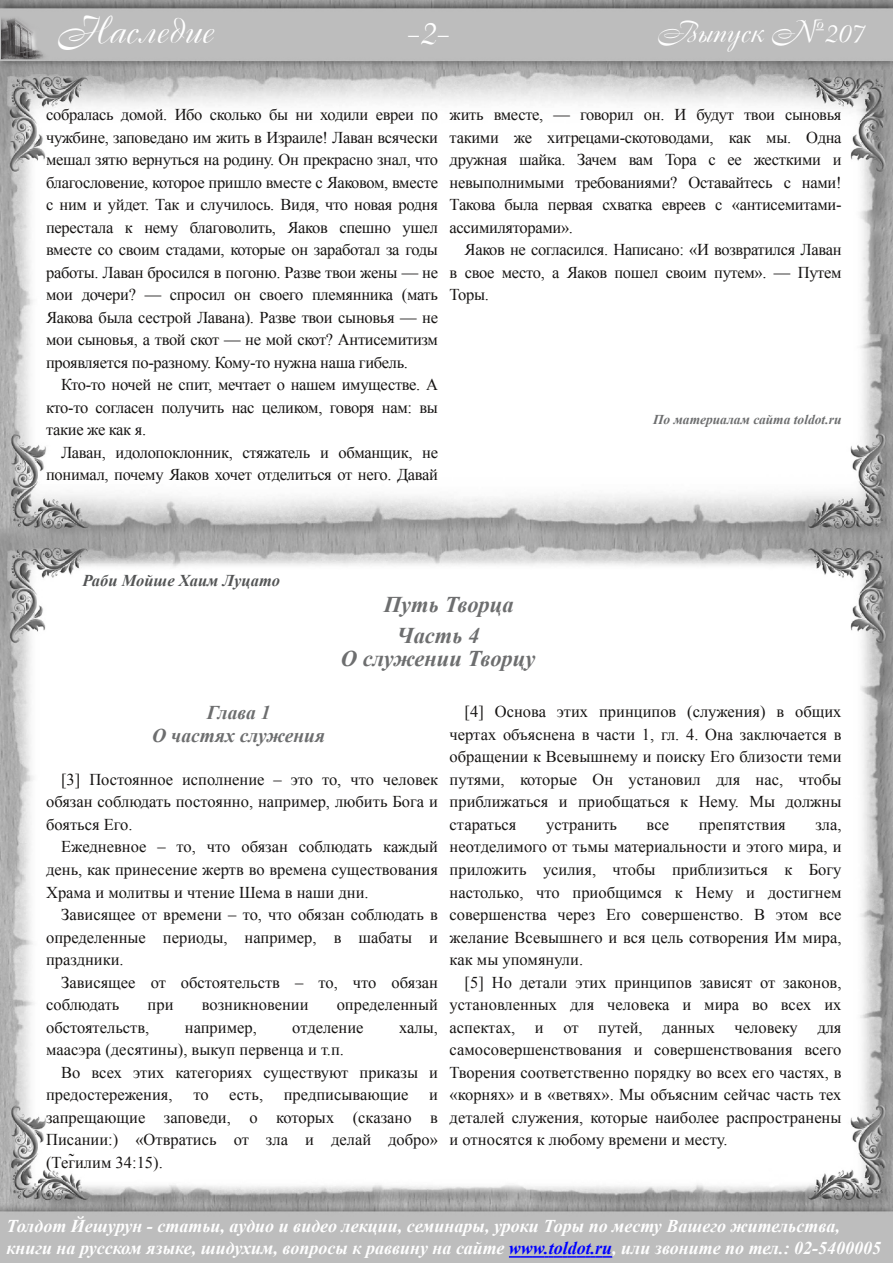
<style>
.page{position:relative;width:893px;height:1263px;background:#fff}
.page>*{position:absolute;margin:0;border:0;box-sizing:border-box;transform-origin:0 0}
.t1{font:37.5px "Cassandra";color:#fff}
.t2{font:30px "Cassandra";color:#fff}
.t3{font:italic 700 22.5px/22.5px "Times New Roman";color:#6d6e6f;text-align:center}
.t4{font:italic 700 19.5px/22.5px "Times New Roman";color:#6d6e6f;text-align:center}
.t5{font:italic 700 18px/22.5px "Times New Roman";color:#fff}
.t6{font:16.5px/22.5px "Times New Roman";color:#161413;text-align:justify}
.t7{font:16.5px/22.5px "Times New Roman";letter-spacing:-.02em;color:#161413;text-align:right}
.t8{font:italic 700 16.5px "Times New Roman";color:#545556}
.t9{font:italic 700 13.5px "Times New Roman";color:#6d6e6f}
.s1{color:#00f}
</style>
<div class="page">
<img style="left:0;top:0;width:893px;height:1263px">
<img style="left:1px;top:11px;width:55px;height:52px">
<svg style="left:509px;top:1256px;width:103px;height:1px"></svg>
<h1 class="t1" style="left:57px;top:6px;width:158px">Наследие</h1>
<h1 class="t1" style="left:406px;top:7px;width:44px">-2-</h1>
<h2 class="t2" style="left:657px;top:12px;width:208px">Выпуск №207</h2>
<p class="t6" style="left:46px;top:104px;width:393px">собралась домой. Ибо сколько бы ни ходили евреи по чужбине, заповедано им жить в Израиле! Лаван всячески мешал зятю вернуться на родину. Он прекрасно знал, что благословение, которое пришло вместе с Яаковом, вместе с ним и уйдет. Так и случилось. Видя, что новая родня перестала к нему благоволить, Яаков спешно ушел вместе со своим стадами, которые он заработал за годы работы. Лаван бросился в погоню. Разве твои жены — не мои дочери? — спросил он своего племянника (мать Яакова была сестрой Лавана). Разве твои сыновья — не мои сыновья, а твой скот — не мой скот? Антисемитизм проявляется по-разному. Кому-то нужна наша гибель.</p>
<p class="t6" style="left:46px;top:374px;width:393px;text-indent:15px">Кто-то ночей не спит, мечтает о нашем имуществе. А кто-то согласен получить нас целиком, говоря нам: вы такие же как я.</p>
<p class="t7" style="left:46px;top:441px;width:393px">Лаван, идолопоклонник, стяжатель и обманщик, не понимал, почему Яаков хочет отделиться от него. Давай</p>
<p class="t6" style="left:450px;top:104px;width:393px">жить вместе, — говорил он. И будут твои сыновья такими же хитрецами-скотоводами, как мы. Одна дружная шайка. Зачем вам Тора с ее жесткими и невыполнимыми требованиями? Оставайтесь с нами!<br>Такова была первая схватка евреев с «антисемитами&shy;ассимиляторами».</p>
<p class="t6" style="left:450px;top:239px;width:393px;text-indent:15px">Яаков не согласился. Написано: «И возвратился Лаван в свое место, а Яаков пошел своим путем». — Путем Торы.</p>
<p class="t9" style="left:653px;top:412px;width:190px">По материалам сайта toldot.ru</p>
<p class="t8" style="left:82px;top:571px;width:199px">Раби Мойше Хаим Луцато</p>
<h3 class="t3" style="left:384px;top:593px;width:131px">Путь Творца</h3>
<h3 class="t3" style="left:341px;top:624px;width:196px">Часть 4<br>О служении Творцу</h3>
<p class="t4" style="left:152px;top:701px;width:174px">Глава 1<br>О частях служения</p>
<p class="t6" style="left:46px;top:768px;width:393px;text-indent:15px">[3] Постоянное исполнение – это то, что человек обязан соблюдать постоянно, например, любить Бога и бояться Его.</p>
<p class="t6" style="left:46px;top:836px;width:393px;text-indent:15px">Ежедневное – то, что обязан соблюдать каждый день, как принесение жертв во времена существования Храма и молитвы и чтение Шема в наши дни.</p>
<p class="t6" style="left:46px;top:903px;width:393px;text-indent:15px">Зависящее от времени – то, что обязан соблюдать в определенные периоды, например, в шабаты и праздники.</p>
<p class="t6" style="left:46px;top:971px;width:393px;text-indent:15px">Зависящее от обстоятельств – то, что обязан соблюдать</p>
<p class="t6" style="left:148px;top:993px;width:27px">при</p>
<p class="t6" style="left:202px;top:993px;width:108px">возникновении</p>
<p class="t6" style="left:337px;top:993px;width:103px">определенный</p>
<p class="t6" style="left:46px;top:1016px;width:105px">обстоятельств,</p>
<p class="t6" style="left:185px;top:1016px;width:73px">например,</p>
<p class="t6" style="left:292px;top:1016px;width:73px">отделение</p>
<p class="t6" style="left:399px;top:1016px;width:40px">халы,</p>
<p class="t6" style="left:46px;top:1038px;width:299px">маасэра (десятины), выкуп первенца и т.п.</p>
<p class="t6" style="left:61px;top:1061px;width:378px">Во всех этих категориях существуют приказы и</p>
<p class="t6" style="left:46px;top:1083px;width:128px">предостережения,</p>
<p class="t6" style="left:193px;top:1083px;width:17px">то</p>
<p class="t6" style="left:229px;top:1083px;width:35px">есть,</p>
<p class="t6" style="left:284px;top:1083px;width:126px">предписывающие</p>
<p class="t6" style="left:46px;top:1083px;width:393px;text-indent:383px">и запрещающие заповеди, о которых (сказано в Писании:) «Отвратись от зла и делай добро» (Тег̃илим 34:15).</p>
<p class="t6" style="left:450px;top:701px;width:393px;text-indent:15px">[4] Основа этих принципов (служения) в общих чертах объяснена в части 1, гл. 4. Она заключается в обращении к Всевышнему и поиску Его близости теми путями, которые Он установил для нас, чтобы приближаться и приобщаться к Нему. Мы должны стараться</p>
<p class="t6" style="left:546px;top:813px;width:72px">устранить</p>
<p class="t6" style="left:647px;top:813px;width:24px">все</p>
<p class="t6" style="left:699px;top:813px;width:88px">препятствия</p>
<p class="t6" style="left:450px;top:813px;width:393px;text-indent:366px">зла, неотделимого от тьмы материальности и этого мира, и приложить усилия, чтобы приблизиться к Богу настолько, что приобщимся к Нему и достигнем совершенства через Его совершенство. В этом все желание Всевышнего и вся цель сотворения Им мира, как мы упомянули.</p>
<p class="t6" style="left:450px;top:971px;width:393px;text-indent:15px">[5] Но детали этих принципов зависят от законов, установленных для человека и мира во всех их аспектах, и от путей, данных человеку для самосовершенствования и совершенствования всего Творения соответственно порядку во всех его частях, в «корнях» и в «ветвях». Мы объясним сейчас часть тех деталей служения, которые наиболее распространены и относятся к любому времени и месту.</p>
<p class="t5" style="left:6px;top:1214px;width:876px">Толдот Йешурун - статьи, аудио и видео лекции, семинары, уроки Торы по месту Вашего жительства, книги на русском языке, шидухим, вопросы к раввину на сайте <span class="s1">www.toldot.ru</span>, или звоните по тел.: 02-5400005</p>
</div>
